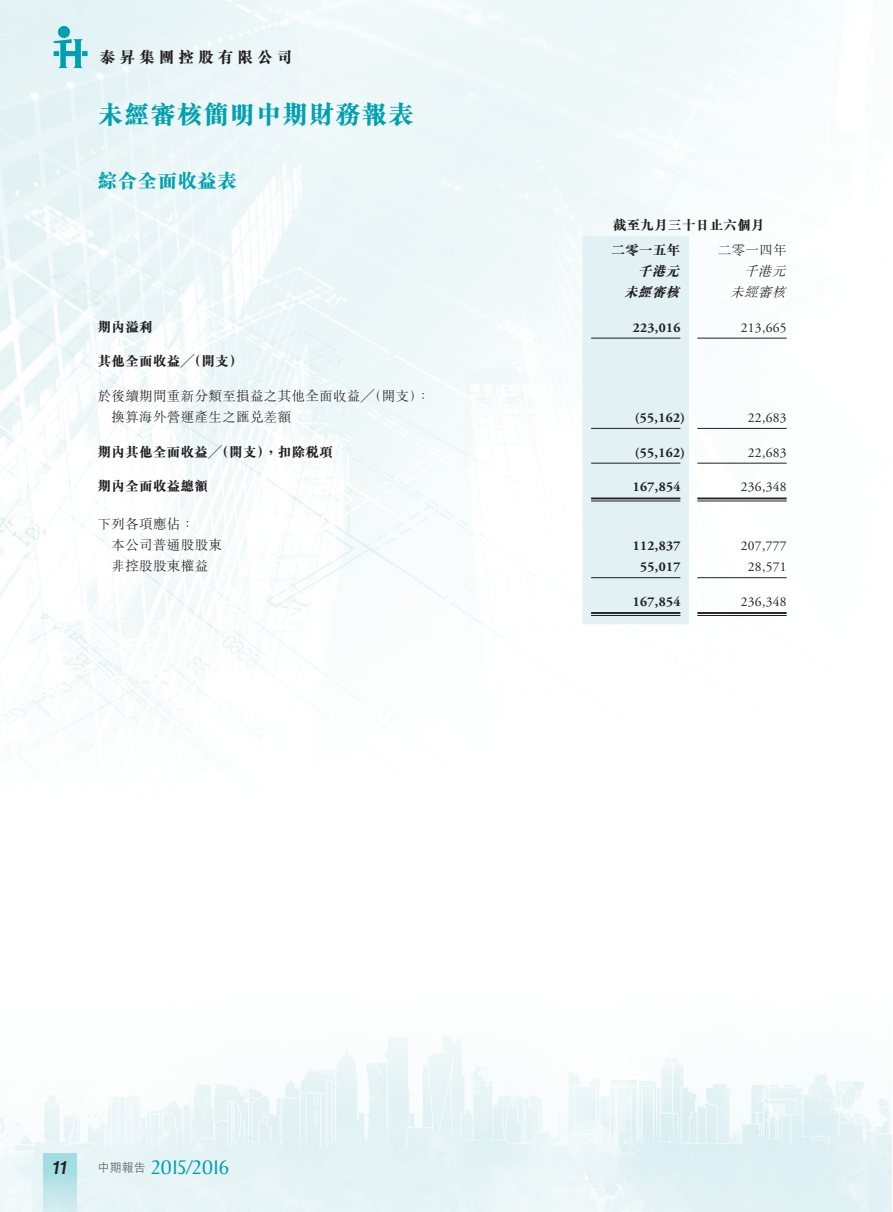
<style>
.page{position:relative;width:893px;height:1212px;background:#fff}
.page>*{position:absolute;margin:0;border:0;box-sizing:border-box;transform-origin:0 0}
.t1{font:800 25.5px "M Sung HK";letter-spacing:.035em;color:#00a0b0}
.t2{font:21px "Baker Signet Std";color:#00a0b0}
._3__標題{font:800 19.5px "M Sung HK";letter-spacing:.025em;color:#00a0b0}
.t3{font:italic 700 18px "Helvetica LT Std";color:#231f20;scale:.88 1}
.t4{font:800 15.75px "M Sung HK";letter-spacing:.25em;color:#231f20}
._1__內文{font:300 13.5px "M Sung HK";letter-spacing:.025em;color:#231f20}
._1__內文-2{font:800 13.5px "M Sung HK";letter-spacing:.025em;color:#231f20}
._1__內文-3{font:700 13.5px "Adobe Garamond Pro";letter-spacing:.025em;color:#231f20}
._1__內文-4{font:13.5px "Adobe Garamond Pro";letter-spacing:.025em;color:#231f20}
._1__內文-5{font:italic 800 13.5px "M Sung HK";color:#231f20}
._1__內文-6{font:italic 300 13.5px "M Sung HK";color:#231f20}
.s1{font-family:"M Hei HK";font-weight:500;font-size:12px;color:#6c6d70}
</style>
<div class="page">
<img style="left:0;top:0;width:891px;height:1212px">
<svg style="left:54px;top:26px;width:34px;height:42px"></svg>
<div style="left:44px;top:1154px;width:33px;height:58px;background:linear-gradient(to bottom,#96dae1,#d6ecf0)"></div>
<div style="left:583px;top:236px;width:106px;height:388px;background:#e1f1f4"></div>
<hr style="left:591px;top:338px;width:89px;height:1px;background:#231f20">
<hr style="left:697px;top:338px;width:90px;height:1px;background:#231f20">
<hr style="left:591px;top:428px;width:89px;height:1px;background:#231f20">
<hr style="left:697px;top:428px;width:90px;height:1px;background:#231f20">
<hr style="left:591px;top:463px;width:89px;height:1px;background:#231f20">
<hr style="left:697px;top:463px;width:90px;height:1px;background:#231f20">
<hr style="left:591px;top:497px;width:89px;height:2px;background:#231f20">
<hr style="left:591px;top:501px;width:89px;height:1px;background:#231f20">
<hr style="left:697px;top:497px;width:90px;height:2px;background:#231f20">
<hr style="left:697px;top:501px;width:90px;height:1px;background:#231f20">
<hr style="left:591px;top:577px;width:89px;height:1px;background:#231f20">
<hr style="left:697px;top:577px;width:90px;height:1px;background:#231f20">
<hr style="left:591px;top:612px;width:89px;height:2px;background:#231f20">
<hr style="left:591px;top:615px;width:89px;height:1px;background:#231f20">
<hr style="left:697px;top:612px;width:90px;height:2px;background:#231f20">
<hr style="left:697px;top:615px;width:90px;height:1px;background:#231f20">
<p class="t4" style="left:100px;top:49px;width:194px">泰昇集團控股有限公司</p>
<h1 class="t1" style="left:98px;top:101px;width:318px">未經審核簡明中期財務報表</h1>
<p class="_3__標題" style="left:98px;top:170px;width:141px">綜合全面收益表</p>
<p class="_1__內文-2" style="left:613px;top:218px;width:153px">截至九月三十日止六個月</p>
<p class="_1__內文-2" style="left:612px;top:243px;width:70px">二零一五年</p>
<p class="_1__內文" style="left:718px;top:241px;width:70px">二零一四年</p>
<p class="_1__內文-5" style="left:638px;top:264px;width:46px">千港元</p>
<p class="_1__內文-6" style="left:744px;top:262px;width:47px">千港元</p>
<p class="_1__內文-5" style="left:624px;top:285px;width:60px">未經審核</p>
<p class="_1__內文-6" style="left:730px;top:283px;width:61px">未經審核</p>
<p class="_1__內文-2" style="left:98px;top:320px;width:56px">期內溢利</p>
<p class="_1__內文-3" style="left:633px;top:319px;width:49px">223,016</p>
<p class="_1__內文-4" style="left:741px;top:319px;width:47px">213,665</p>
<p class="_1__內文-2" style="left:98px;top:354px;width:146px">其他全面收益╱（開支）</p>
<p class="_1__內文" style="left:98px;top:386px;width:334px">於後續期間重新分類至損益之其他全面收益╱（開支）：</p>
<p class="_1__內文" style="left:112px;top:407px;width:181px">換算海外營運產生之匯兌差額</p>
<p class="_1__內文-3" style="left:635px;top:410px;width:52px">(55,162)</p>
<p class="_1__內文-4" style="left:748px;top:409px;width:40px">22,683</p>
<p class="_1__內文-2" style="left:98px;top:445px;width:237px">期內其他全面收益╱（開支），扣除稅項</p>
<p class="_1__內文-3" style="left:635px;top:444px;width:52px">(55,162)</p>
<p class="_1__內文-4" style="left:748px;top:444px;width:40px">22,683</p>
<p class="_1__內文-2" style="left:98px;top:479px;width:112px">期內全面收益總額</p>
<p class="_1__內文-3" style="left:633px;top:479px;width:49px">167,854</p>
<p class="_1__內文-4" style="left:741px;top:479px;width:47px">236,348</p>
<p class="_1__內文" style="left:98px;top:515px;width:98px">下列各項應佔：</p>
<p class="_1__內文" style="left:112px;top:536px;width:112px">本公司普通股股東</p>
<p class="_1__內文-3" style="left:633px;top:538px;width:49px">112,837</p>
<p class="_1__內文-4" style="left:741px;top:538px;width:47px">207,777</p>
<p class="_1__內文" style="left:112px;top:557px;width:98px">非控股股東權益</p>
<p class="_1__內文-3" style="left:640px;top:559px;width:42px">55,017</p>
<p class="_1__內文-4" style="left:748px;top:559px;width:40px">28,571</p>
<p class="_1__內文-3" style="left:633px;top:594px;width:49px">167,854</p>
<p class="_1__內文-4" style="left:741px;top:593px;width:47px">236,348</p>
<p class="t3" style="left:52px;top:1156px;width:20px">11</p>
<h2 class="t2" style="left:98px;top:1156px;width:133px"><span class="s1">中期報告</span> 2015/2016</h2>
</div>
